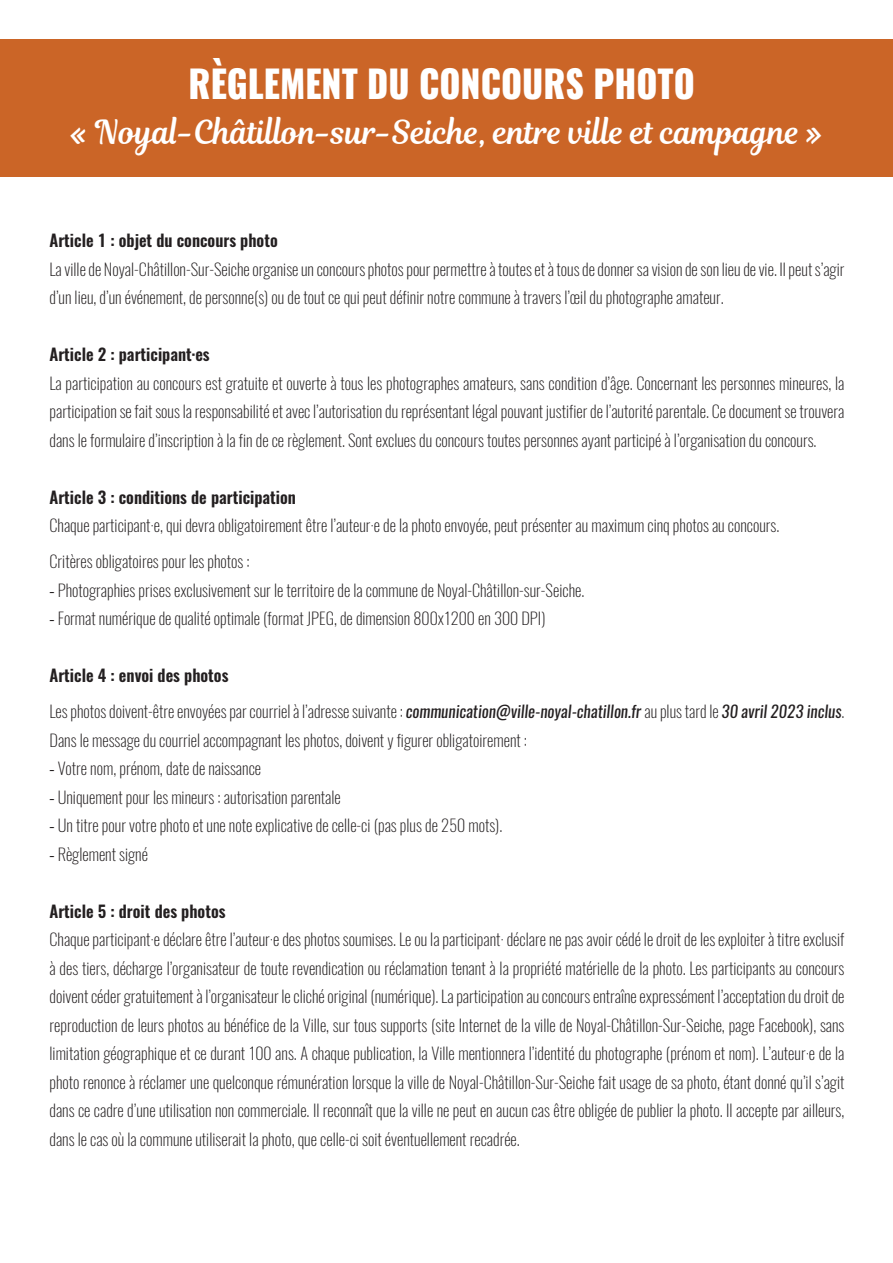
<style>
.page{position:relative;width:893px;height:1263px;background:#fff}
.page>*{position:absolute;margin:0;border:0;box-sizing:border-box;transform-origin:0 0}
.t1{font:800 37.5px "Oswald";color:#fff;scale:.94 1}
.t2{font:32.85px "Magnolia Script";color:#fff;scale:.94 1}
.t3{font:200 16.5px/28.5px "Oswald";color:#231f20}
.t4{font:600 16.5px "Oswald";color:#231f20}
.s1{font-family:"Myriad Pro";font-weight:400}
.s2{font-weight:600}
.s3{font-weight:400;font-style:italic}
</style>
<div class="page">
<div style="left:0;top:39px;width:893px;height:137px;background:#cb6527"></div>
<h1 class="t1" style="left:189px;top:58px;width:540px">RÈGLEMENT DU CONCOURS PHOTO</h1>
<h2 class="t2" style="left:70px;top:109px;width:803px">« Noyal-Châtillon-sur-Seiche, entre ville et campagne »</h2>
<p class="t4" style="left:50px;top:229px;width:230px">Article 1 : objet du concours photo</p>
<p class="t3" style="left:50px;top:255px;width:796px">La ville de Noyal-Châtillon-Sur-Seiche organise un concours photos pour permettre à toutes et à tous de donner sa vision de son lieu de vie. Il peut s’agir d’un lieu, d’un événement, de personne(s) ou de tout ce qui peut définir notre commune à travers l’œil du photographe amateur.</p>
<p class="t4" style="left:50px;top:343px;width:162px">Article 2 : participant·es</p>
<p class="t3" style="left:50px;top:369px;width:796px;text-align:justify">La participation au concours est gratuite et ouverte à tous les photographes amateurs, sans condition d’âge. Concernant les personnes mineures, la participation se fait sous la responsabilité et avec l’autorisation du représentant légal pouvant justifier de l’autorité parentale. Ce document se trouvera dans le formulaire d’inscription à la fin de ce règlement. Sont exclues du concours toutes personnes ayant participé à l’organisation du concours.</p>
<p class="t4" style="left:50px;top:486px;width:248px">Article 3 : conditions de participation</p>
<p class="t3" style="left:50px;top:508px;width:731px;line-height:36px">Chaque participant·e, qui devra obligatoirement être l’auteur·e de la photo envoyée, peut présenter au maximum cinq photos au concours.<br>Critères obligatoires pour les photos :</p>
<p class="t3" style="left:50px;top:576px;width:536px"><span class="s1">-</span> Photographies prises exclusivement sur le territoire de la commune de Noyal-Châtillon-sur-Seiche.</p>
<p class="t3" style="left:50px;top:604px;width:497px"><span class="s1">-</span> Format numérique de qualité optimale (format JPEG, de dimension 800x1200 en 300 DPI)</p>
<p class="t3" style="left:50px;top:658px;width:796px;line-height:36px"><span class="s2">Article 4 : envoi des photos<br></span>Les photos doivent-être envoyées par courriel à l’adresse suivante : <span class="s3">communication@ville-noyal-chatillon.fr</span> au plus tard le <span class="s3">30 avril 2023 inclus</span>.</p>
<p class="t3" style="left:50px;top:726px;width:479px">Dans le message du courriel accompagnant les photos, doivent y figurer obligatoirement :</p>
<p class="t3" style="left:50px;top:754px;width:213px"><span class="s1">-</span> Votre nom, prénom, date de naissance</p>
<p class="t3" style="left:50px;top:783px;width:293px"><span class="s1">-</span> Uniquement pour les mineurs : autorisation parentale</p>
<p class="t3" style="left:50px;top:811px;width:454px"><span class="s1">-</span> Un titre pour votre photo et une note explicative de celle-ci (pas plus de 250 mots).</p>
<p class="t3" style="left:50px;top:840px;width:100px"><span class="s1">-</span> Règlement signé</p>
<p class="t4" style="left:50px;top:900px;width:178px">Article 5 : droit des photos</p>
<p class="t3" style="left:50px;top:925px;width:796px;text-align:justify">Chaque participant·e déclare être l’auteur·e des photos soumises. Le ou la participant· déclare ne pas avoir cédé le droit de les exploiter à titre exclusif à des tiers, décharge l’organisateur de toute revendication ou réclamation tenant à la propriété matérielle de la photo. Les participants au concours doivent céder gratuitement à l’organisateur le cliché original (numérique). La participation au concours entraîne expressément l’acceptation du droit de reproduction de leurs photos au bénéfice de la Ville, sur tous supports (site Internet de la ville de Noyal-Châtillon-Sur-Seiche, page Facebook), sans limitation géographique et ce durant 100 ans. A chaque publication, la Ville mentionnera l’identité du photographe (prénom et nom). L’auteur·e de la photo renonce à réclamer une quelconque rémunération lorsque la ville de Noyal-Châtillon-Sur-Seiche fait usage de sa photo, étant donné qu’il s’agit dans ce cadre d’une utilisation non commerciale. Il reconnaît que la ville ne peut en aucun cas être obligée de publier la photo. Il accepte par ailleurs, dans le cas où la commune utiliserait la photo, que celle-ci soit éventuellement recadrée.</p>
</div>
